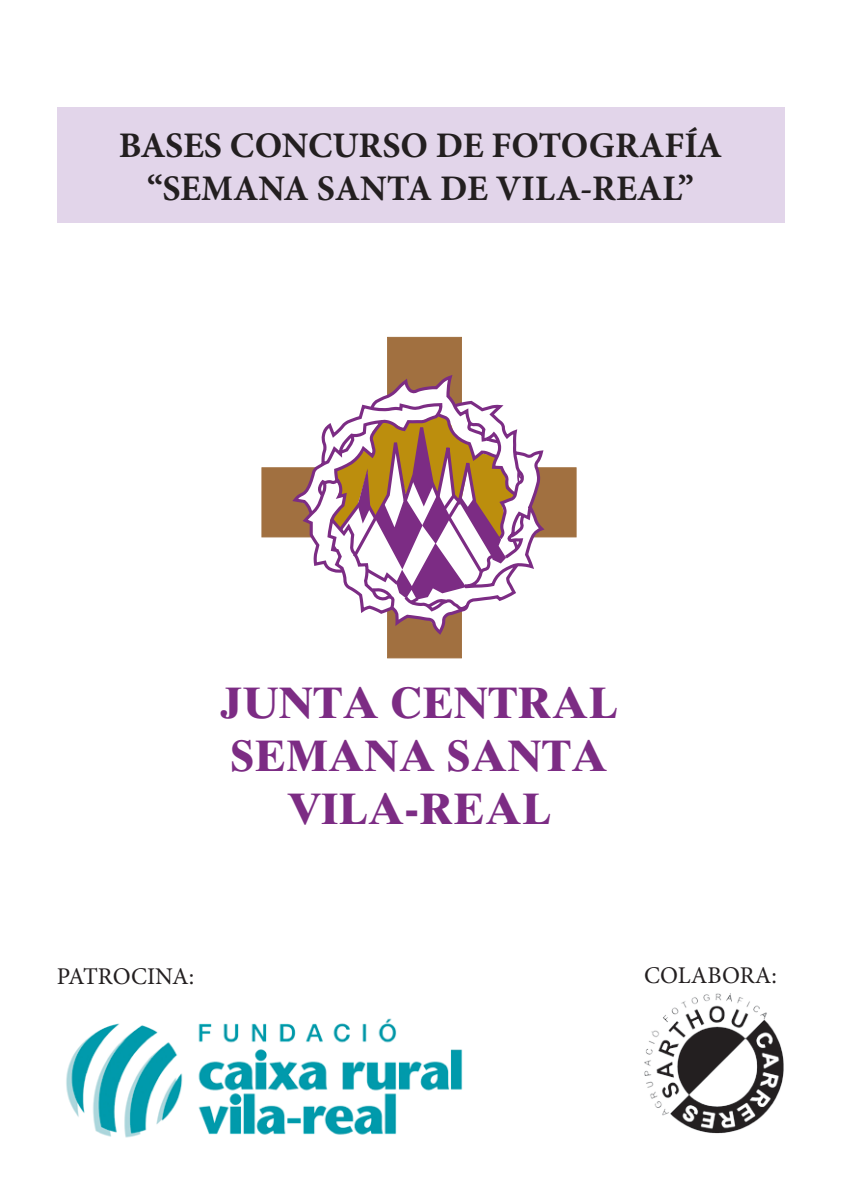
<style>
.page{position:relative;width:842px;height:1191px;background:#fff}
.page>*{position:absolute;margin:0;border:0;box-sizing:border-box;transform-origin:0 0}
.t1{font:700 44px/52.8px "Times Ten";color:#7c2c84;text-align:center}
.t2{font:700 36px/43.2px "Minion Pro";color:#231f20;text-align:center}
.t3{font:24px "Minion Pro";color:#231f20}
</style>
<div class="page">
<div style="left:57px;top:108px;width:727px;height:115px;background:#e2d5ea"></div>
<img style="left:644px;top:993px;width:140px;height:141px">
<svg style="left:261px;top:336px;width:316px;height:202px"></svg>
<svg style="left:290px;top:401px;width:73px;height:212px"></svg>
<svg style="left:363px;top:399px;width:185px;height:260px"></svg>
<svg style="left:330px;top:372px;width:193px;height:227px"></svg>
<img style="left:66px;top:1018px;width:397px;height:120px">
<p class="t2" style="left:119px;top:123px;width:605px">BASES CONCURSO DE FOTOGRAFÍA “SEMANA SANTA DE VILA-REAL”</p>
<p class="t1" style="left:220px;top:676px;width:399px">JUNTA CENTRAL<br>SEMANA SANTA<br>VILA-REAL</p>
<p class="t3" style="left:57px;top:960px;width:139px">PATROCINA:</p>
<p class="t3" style="left:644px;top:959px;width:134px">COLABORA:</p>
</div>
